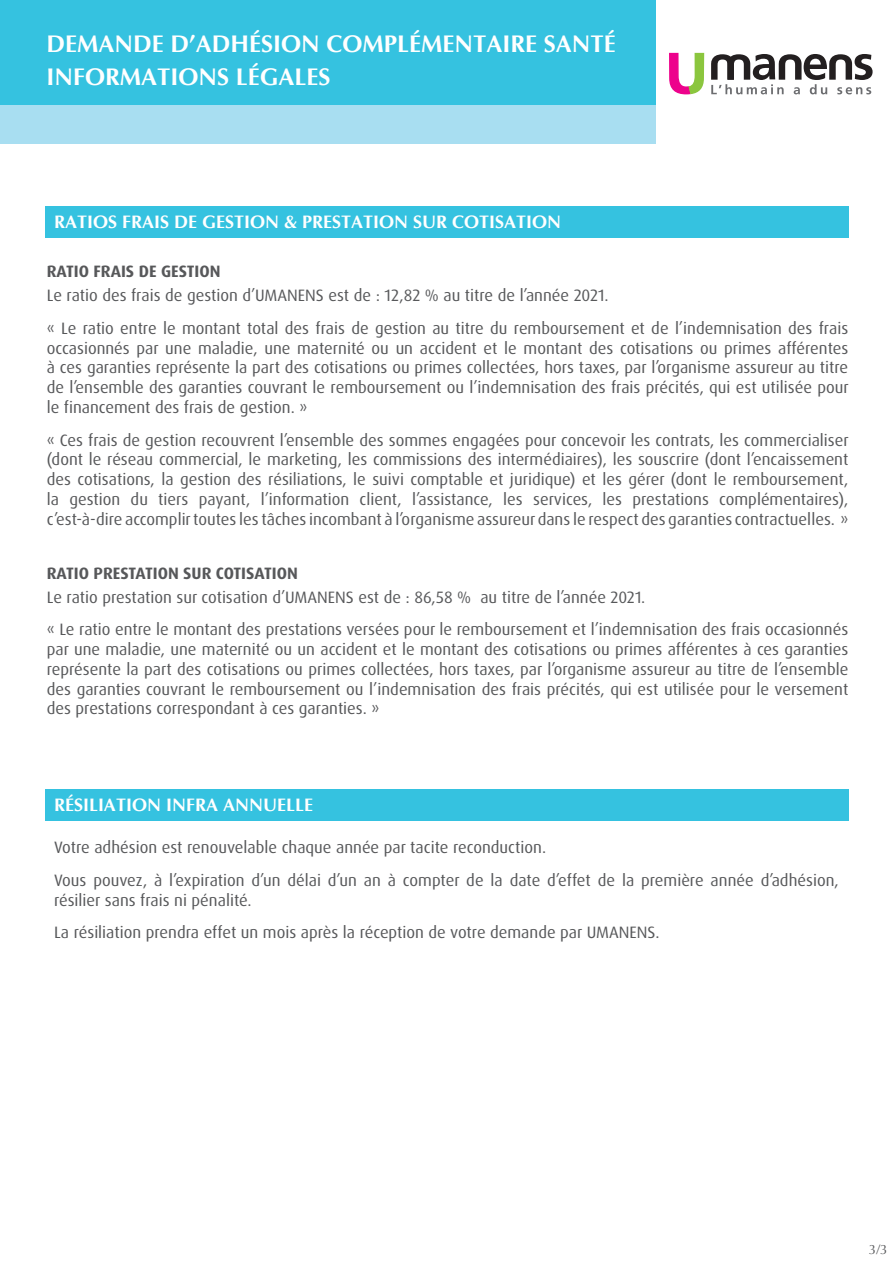
<style>
.page{position:relative;width:893px;height:1263px;background:#fff}
.page>*{position:absolute;margin:0;border:0;box-sizing:border-box;transform-origin:0 0}
.t1{font:700 24px/32.5px "Optima";color:#fff}
.t2{font:700 18px "Optima";color:#fff}
.t3{font:16.5px/19.8px "Dax OT";color:#57585a}
.t4{font:700 16.5px "Dax OT";color:#57585a}
.t5{font:13.5px "Optima";color:#57585a}
</style>
<div class="page">
<div style="left:45px;top:206px;width:803px;height:32px;background:#35c2e0"></div>
<div style="left:45px;top:789px;width:803px;height:32px;background:#35c2e0"></div>
<svg style="left:669px;top:52px;width:204px;height:43px"></svg>
<div style="left:0;top:1px;width:655px;height:105px;background:#35c2e0"></div>
<div style="left:0;top:106px;width:656px;height:38px;background:#a8def1"></div>
<h1 class="t1" style="left:46px;top:28px;width:571px">DEMANDE D’ADHÉSION COMPLÉMENTAIRE SANTÉ<br>INFORMATIONS LÉGALES</h1>
<p class="t2" style="left:54px;top:212px;width:509px">RATIOS FRAIS DE GESTION &amp; PRESTATION SUR COTISATION</p>
<p class="t4" style="left:47px;top:261px;width:175px">RATIO FRAIS DE GESTION</p>
<p class="t3" style="left:47px;top:279px;width:803px;line-height:32.5px">Le ratio des frais de gestion d’UMANENS est de : 12,82 % au titre de l’année 2021.<br>« Le ratio entre le montant total des frais de gestion au titre du remboursement et de l’indemnisation des frais</p>
<p class="t3" style="left:47px;top:338px;width:803px;text-align:justify">occasionnés par une maladie, une maternité ou un accident et le montant des cotisations ou primes afférentes à ces garanties représente la part des cotisations ou primes collectées, hors taxes, par l’organisme assureur au titre de l’ensemble des garanties couvrant le remboursement ou l’indemnisation des frais précités, qui est utilisée pour le financement des frais de gestion. »</p>
<p class="t3" style="left:47px;top:430px;width:803px;text-align:justify">« Ces frais de gestion recouvrent l’ensemble des sommes engagées pour concevoir les contrats, les commercialiser (dont le réseau commercial, le marketing, les commissions des intermédiaires), les souscrire (dont l’encaissement des cotisations, la gestion des résiliations, le suivi comptable et juridique) et les gérer (dont le remboursement, la gestion du tiers payant, l’information client, l’assistance, les services, les prestations complémentaires), c’est-à-dire accomplir toutes les tâches incombant à l’organisme assureur dans le respect des garanties contractuelles. »</p>
<p class="t4" style="left:47px;top:562px;width:253px">RATIO PRESTATION SUR COTISATION</p>
<p class="t3" style="left:47px;top:581px;width:803px;line-height:32.5px">Le ratio prestation sur cotisation d’UMANENS est de : 86,58 % au titre de l’année 2021.<br>« Le ratio entre le montant des prestations versées pour le remboursement et l’indemnisation des frais occasionnés</p>
<p class="t3" style="left:47px;top:639px;width:803px;text-align:justify">par une maladie, une maternité ou un accident et le montant des cotisations ou primes afférentes à ces garanties représente la part des cotisations ou primes collectées, hors taxes, par l’organisme assureur au titre de l’ensemble des garanties couvrant le remboursement ou l’indemnisation des frais précités, qui est utilisée pour le versement des prestations correspondant à ces garanties. »</p>
<p class="t2" style="left:54px;top:795px;width:261px">RÉSILIATION INFRA ANNUELLE</p>
<p class="t3" style="left:54px;top:831px;width:786px;line-height:32.5px">Votre adhésion est renouvelable chaque année par tacite reconduction.<br>Vous pouvez, à l’expiration d’un délai d’un an à compter de la date d’effet de la première année d’adhésion,</p>
<p class="t3" style="left:54px;top:884px;width:607px;line-height:32.5px">résilier sans frais ni pénalité.<br>La résiliation prendra effet un mois après la réception de votre demande par UMANENS.</p>
<p class="t5" style="left:869px;top:1242px;width:20px">3/3</p>
</div>
